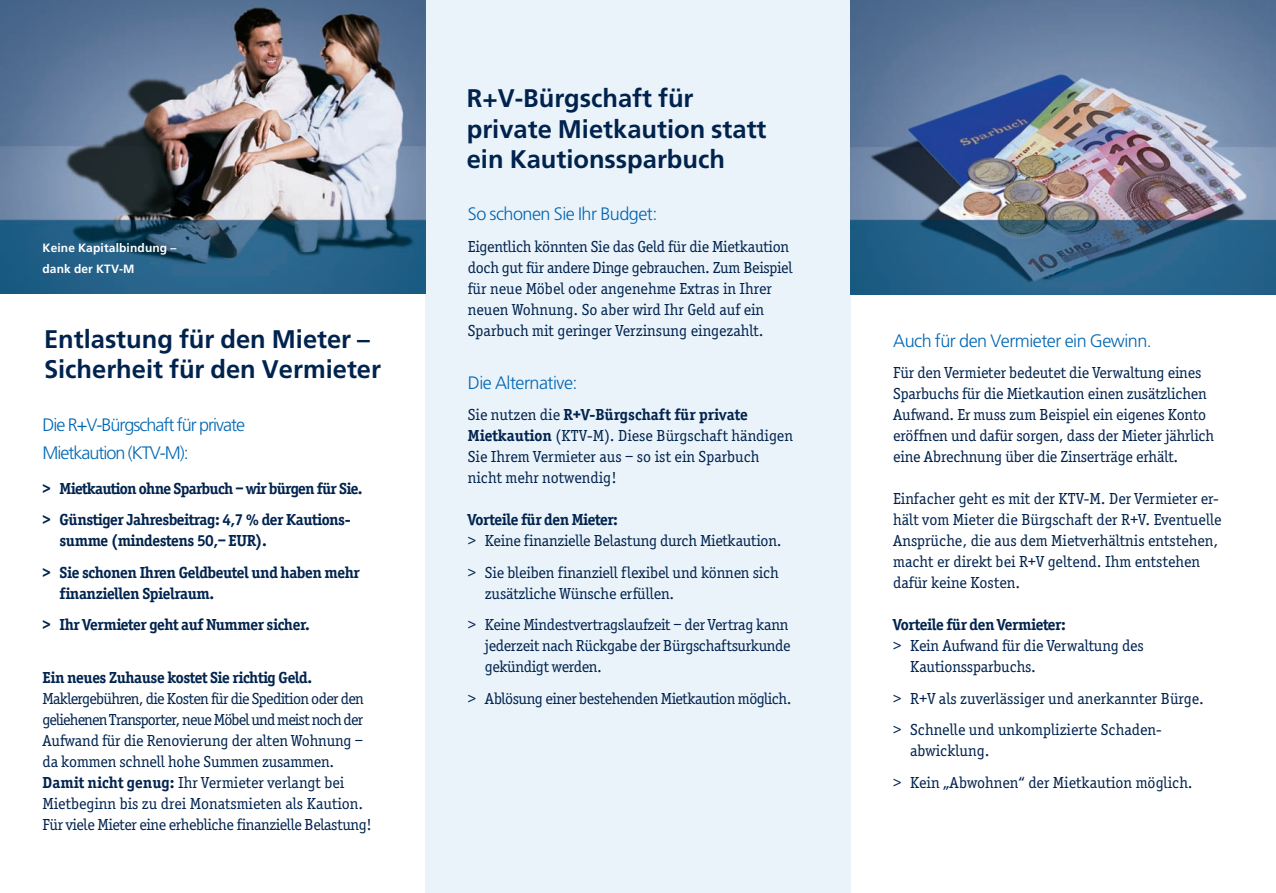
<style>
.page{position:relative;width:1276px;height:893px;background:#fff}
.page>*{position:absolute;margin:0;border:0;box-sizing:border-box;transform-origin:0 0}
.t1{font:25.5px/30.6px "Frutiger LT Com Bold OTF";color:#00234e}
.t2{font:300 18px "Frutiger LT Com";letter-spacing:-.03em;color:#0166b3}
.t3{font:300 18px/28.5px "Frutiger LT Com";letter-spacing:-.055em;color:#0166b3}
.t4{font:16.5px/21px "Officina Serif";letter-spacing:-.01em;color:#00234e}
.t5{font:700 16.5px/31.5px "Officina Serif";letter-spacing:-.025em;color:#00234e}
.t6{font:16.5px "Officina Serif";letter-spacing:-.03em;color:#00234e}
.t7{font:700 12px/21px "Frutiger LT Com";letter-spacing:.01em;color:#fff}
.s1{font-weight:700}
</style>
<div class="page">
<div style="left:425px;top:0;width:425px;height:893px;background:#ebf3fa"></div>
<img style="left:0;top:0;width:425px;height:293px">
<img style="left:850px;top:0;width:426px;height:294px">
<p class="t7" style="left:43px;top:237px;width:135px">Keine Kapitalbindung – dank der KTV-M</p>
<h1 class="t1" style="left:44px;top:324px;width:338px">Entlastung für den Mieter –<br>Sicherheit für den Vermieter</h1>
<p class="t3" style="left:43px;top:410px;width:204px">Die R+V-Bürgschaft für private<br>Mietkaution (KTV-M):</p>
<p class="t5" style="left:43px;top:472px;width:321px">&gt; Mietkaution ohne Sparbuch – wir bürgen für Sie. &gt; Günstiger Jahresbeitrag: 4,7 % der Kautions-</p>
<p class="t5" style="left:43px;top:525px;width:319px;text-indent:17px">summe (mindestens 50,– EUR).<br>&gt; Sie schonen Ihren Geldbeutel und haben mehr</p>
<p class="t5" style="left:43px;top:577px;width:269px;text-indent:17px">finanziellen Spielraum.<br>&gt; Ihr Vermieter geht auf Nummer sicher.</p>
<p class="t5" style="left:43px;top:661px;width:271px">Ein neues Zuhause kostet Sie richtig Geld.</p>
<p class="t4" style="left:43px;top:687px;width:331px">Maklergebühren, die Kosten für die Spedition oder den geliehenen Transporter, neue Möbel und meist noch der Aufwand für die Renovierung der alten Wohnung – da kommen schnell hohe Summen zusammen.<br><span class="s1">Damit nicht genug:</span> Ihr Vermieter verlangt bei Mietbeginn bis zu drei Monatsmieten als Kaution.<br>Für viele Mieter eine erhebliche finanzielle Belastung!</p>
<h1 class="t1" style="left:467px;top:83px;width:301px">R+V-Bürgschaft für private Mietkaution statt ein Kautionssparbuch</h1>
<p class="t2" style="left:468px;top:203px;width:191px">So schonen Sie Ihr Budget:</p>
<p class="t4" style="left:468px;top:236px;width:326px">Eigentlich könnten Sie das Geld für die Mietkaution doch gut für andere Dinge gebrauchen. Zum Beispiel für neue Möbel oder angenehme Extras in Ihrer neuen Wohnung. So aber wird Ihr Geld auf ein Sparbuch mit geringer Verzinsung eingezahlt.</p>
<p class="t2" style="left:468px;top:372px;width:111px">Die Alternative:</p>
<p class="t4" style="left:468px;top:404px;width:327px">Sie nutzen die <span class="s1">R+V-Bürgschaft für private Mietkaution</span> (KTV-M). Diese Bürgschaft händigen Sie Ihrem Vermieter aus – so ist ein Sparbuch nicht mehr notwendig!</p>
<p class="t5" style="left:468px;top:504px;width:152px">Vorteile für den Mieter:</p>
<p class="t4" style="left:468px;top:525px;width:315px;line-height:31.5px">&gt; Keine finanzielle Belastung durch Mietkaution. &gt; Sie bleiben finanziell flexibel und können sich</p>
<p class="t4" style="left:468px;top:577px;width:322px;line-height:31.5px;text-indent:17px">zusätzliche Wünsche erfüllen.<br>&gt; Keine Mindestvertragslaufzeit – der Vertrag kann</p>
<p class="t4" style="left:485px;top:635px;width:307px">jederzeit nach Rückgabe der Bürgschaftsurkunde gekündigt werden.</p>
<p class="t6" style="left:468px;top:688px;width:325px">&gt; Ablösung einer bestehenden Mietkaution möglich.</p>
<p class="t2" style="left:893px;top:330px;width:260px">Auch für den Vermieter ein Gewinn.</p>
<p class="t4" style="left:893px;top:362px;width:322px">Für den Vermieter bedeutet die Verwaltung eines Sparbuchs für die Mietkaution einen zusätzlichen Aufwand. Er muss zum Beispiel ein eigenes Konto eröffnen und dafür sorgen, dass der Mieter jährlich eine Abrechnung über die Zinserträge erhält.</p>
<p class="t4" style="left:893px;top:488px;width:330px">Einfacher geht es mit der KTV-M. Der Vermieter er&shy;hält vom Mieter die Bürgschaft der R+V. Eventuelle Ansprüche, die aus dem Mietverhältnis entstehen, macht er direkt bei R+V geltend. Ihm entstehen dafür keine Kosten.</p>
<p class="t5" style="left:893px;top:609px;width:174px">Vorteile für den Vermieter:</p>
<p class="t4" style="left:910px;top:635px;width:235px;text-indent:-17px">&gt; Kein Aufwand für die Verwaltung des<br>Kautionssparbuchs.</p>
<p class="t4" style="left:893px;top:682px;width:312px;line-height:31.5px">&gt; R+V als zuverlässiger und anerkannter Bürge. &gt; Schnelle und unkomplizierte Schaden-</p>
<p class="t4" style="left:893px;top:735px;width:301px;line-height:31.5px;text-indent:17px">abwicklung.<br>&gt; Kein „Abwohnen“ der Mietkaution möglich.</p>
</div>
